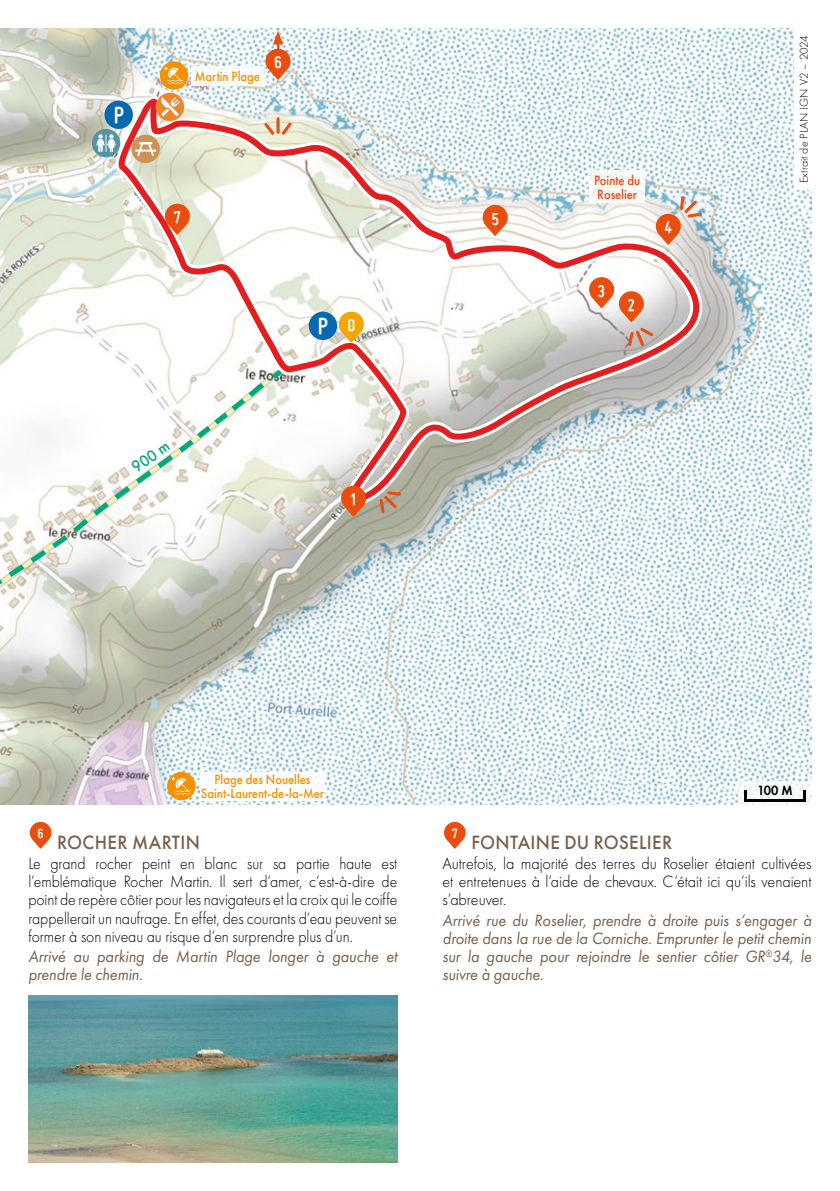
<style>
.page{position:relative;width:840px;height:1191px;background:#fff}
.page>*{position:absolute;margin:0;border:0;box-sizing:border-box;transform-origin:0 0}
.t1{font:700 25px "Miso";color:#fff}
.t2{font:500 20px "Futura PT";letter-spacing:.015em;color:#785f4b;scale:.95 1}
.t3{font:700 18.4px "Miso";color:#fff}
.t4{font:300 17px/18px "Futura PT";letter-spacing:-.005em;color:#000;text-align:justify;scale:.93 1}
.t5{font:italic 17px/18px "Futura PT";letter-spacing:-.005em;color:#785f4b;scale:.95 1}
.t6{font:300 17px/18px "Futura PT";letter-spacing:-.005em;color:#000;text-align:justify;scale:.95 1}
.t7{font:500 17px "Futura PT";color:#00a97a;scale:.95 1}
.t8{font:700 14.4px "Miso";color:#fff}
.t9{font:500 14px/14px "Futura PT";color:#f39200;text-align:center;scale:.9 1}
.t10{font:500 14px/14px "Futura PT";color:#e94e0f;scale:.9 1}
.t11{font:600 14px "Futura PT";color:#000;scale:.92 1}
.t12{font:300 11.8px "Futura PT";letter-spacing:.01em;color:#000}
.s1{font-size:18.4px}
</style>
<div class="page">
<svg style="left:30px;top:822px;width:21px;height:26px"></svg>
<svg style="left:444px;top:822px;width:21px;height:26px"></svg>
<img style="left:0;top:28px;width:811px;height:776px">
<svg style="left:0;top:366px;width:286px;height:285px"></svg>
<img style="left:28px;top:995px;width:369px;height:167px">
<svg style="left:99px;top:88px;width:615px;height:426px"></svg>
<svg style="left:107px;top:96px;width:607px;height:411px"></svg>
<div style="left:104px;top:101px;width:29px;height:28px;background:#0769b1;border-radius:50%"></div>
<div style="left:308px;top:312px;width:29px;height:28px;background:#0769b1;border-radius:50%"></div>
<svg style="left:338px;top:312px;width:25px;height:30px"></svg>
<div style="left:92px;top:129px;width:28px;height:28px;background:#5394a7;border-radius:50%"></div>
<svg style="left:96px;top:134px;width:20px;height:18px"></svg>
<div style="left:131px;top:135px;width:29px;height:28px;background:#ce9256;border-radius:50%"></div>
<svg style="left:135px;top:142px;width:21px;height:14px"></svg>
<svg style="left:165px;top:204px;width:25px;height:31px"></svg>
<svg style="left:341px;top:486px;width:25px;height:31px"></svg>
<svg style="left:482px;top:205px;width:25px;height:31px"></svg>
<svg style="left:588px;top:277px;width:55px;height:45px"></svg>
<div style="left:156px;top:93px;width:28px;height:28px;background:#eb872a;border-radius:50%"></div>
<svg style="left:161px;top:97px;width:19px;height:19px"></svg>
<svg style="left:88px;top:434px;width:95px;height:87px"></svg>
<div style="left:794px;top:28px;width:17px;height:162px;background:#fff"></div>
<svg style="left:379px;top:491px;width:22px;height:22px"></svg>
<svg style="left:655px;top:196px;width:46px;height:49px;background:#dcb3a1"></svg>
<svg style="left:627px;top:328px;width:25px;height:18px"></svg>
<svg style="left:264px;top:117px;width:27px;height:18px"></svg>
<svg style="left:738px;top:781px;width:73px;height:23px"></svg>
<svg style="left:744px;top:790px;width:2px;height:9px"></svg>
<hr style="left:744px;top:799px;width:61px;height:2px;background:#000">
<svg style="left:803px;top:790px;width:2px;height:9px"></svg>
<div style="left:191px;top:66px;width:73px;height:19px;background:#fff"></div>
<div style="left:160px;top:61px;width:28px;height:29px;background:#f39200;border-radius:50%"></div>
<svg style="left:164px;top:67px;width:19px;height:17px"></svg>
<div style="left:200px;top:772px;width:125px;height:28px;background:#fff"></div>
<div style="left:167px;top:772px;width:28px;height:28px;background:#f39200;border-radius:50%"></div>
<svg style="left:172px;top:777px;width:19px;height:17px"></svg>
<div style="left:589px;top:170px;width:55px;height:32px;background:#fff"></div>
<svg style="left:265px;top:31px;width:25px;height:49px"></svg>
<h1 class="t1" style="left:114px;top:100px;width:11px">P</h1>
<p class="t9" style="left:195px;top:69px;width:74px">Martin Plage</p>
<p class="t3" style="left:274px;top:52px;width:9px">6</p>
<p class="t3" style="left:173px;top:207px;width:9px">7</p>
<h1 class="t1" style="left:318px;top:311px;width:39px">P <span class="s1">D</span></h1>
<p class="t7" style="left:127px;top:461px;width:46px;rotate:-36deg">900 m</p>
<p class="t3" style="left:349px;top:489px;width:9px">1</p>
<p class="t3" style="left:491px;top:208px;width:9px">5</p>
<p class="t10" style="left:593px;top:173px;width:53px">Pointe du<br>Roselier</p>
<p class="t3" style="left:597px;top:280px;width:9px">3</p>
<p class="t3" style="left:627px;top:294px;width:9px">2</p>
<p class="t3" style="left:664px;top:217px;width:9px">4</p>
<p class="t12" style="left:796px;top:183px;width:150px;rotate:-90deg">Extrait de PLAN IGN V2 – 2024</p>
<p class="t9" style="left:201px;top:772px;width:138px">Plage des Nouelles<br>Saint-Laurent-de-la-Mer</p>
<p class="t8" style="left:38px;top:825px;width:7px">6</p>
<p class="t2" style="left:57px;top:830px;width:152px">ROCHER MARTIN</p>
<p class="t4" style="left:28px;top:855px;width:398px">Le grand rocher peint en blanc sur sa partie haute est l’emblématique Rocher Martin. Il sert d’amer, c’est-à-dire de point de repère côtier pour les navigateurs et la croix qui le coiffe rappellerait un naufrage. En effet, des courants d’eau peuvent se former à son niveau au risque d’en surprendre plus d’un.</p>
<p class="t5" style="left:28px;top:947px;width:389px">Arrivé au parking de Martin Plage longer à gauche et prendre le chemin.</p>
<p class="t11" style="left:757px;top:782px;width:40px">100 M</p>
<p class="t8" style="left:451px;top:825px;width:7px">7</p>
<p class="t2" style="left:471px;top:830px;width:213px">FONTAINE DU ROSELIER</p>
<p class="t6" style="left:442px;top:855px;width:389px">Autrefois, la majorité des terres du Roselier étaient cultivées et entretenues à l’aide de chevaux. C’était ici qu’ils venaient s’abreuver.</p>
<p class="t5" style="left:442px;top:911px;width:389px;text-align:justify">Arrivé rue du Roselier, prendre à droite puis s’engager à droite dans la rue de la Corniche. Emprunter le petit chemin sur la gauche pour rejoindre le sentier côtier GR<sup>®</sup>34, le suivre à gauche.</p>
</div>
